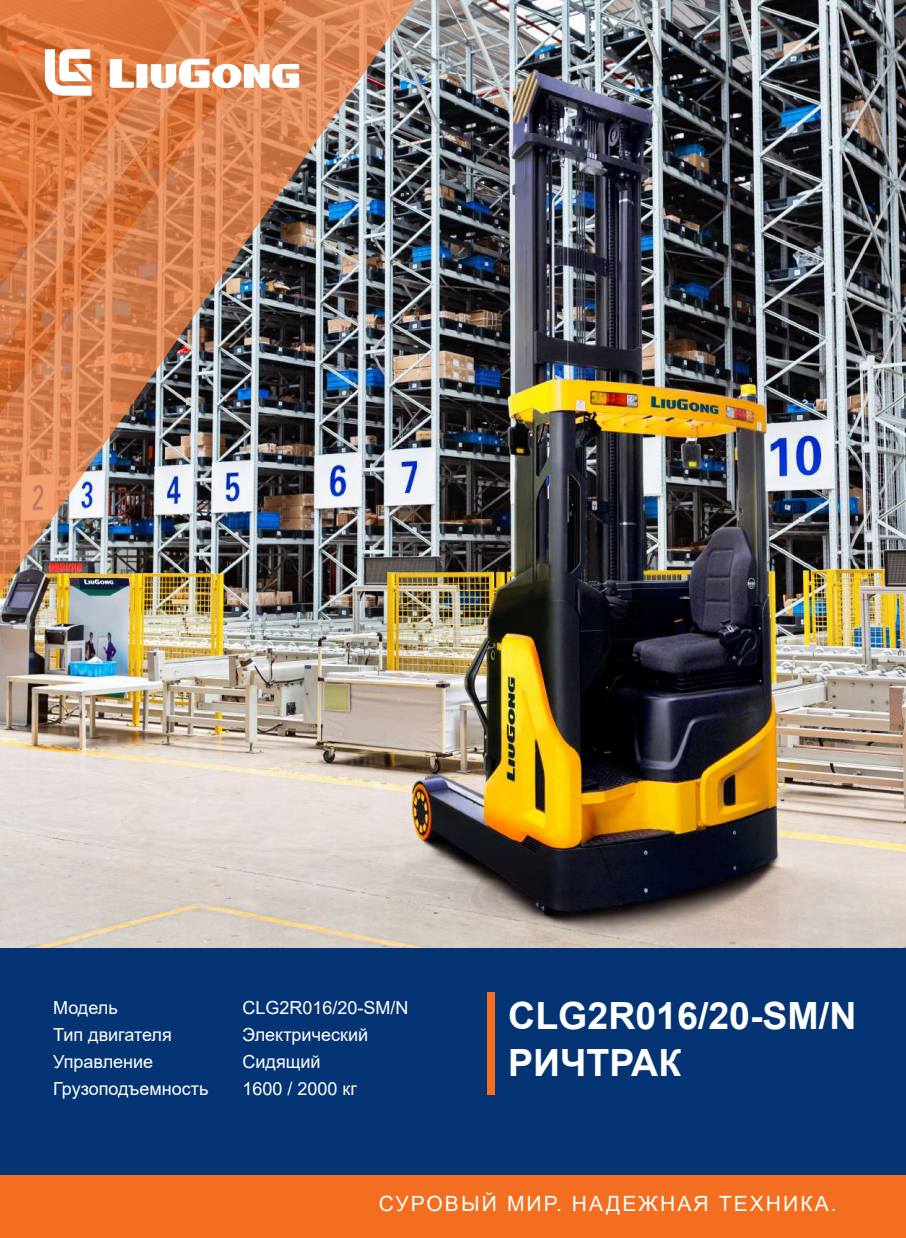
<style>
.page{position:relative;width:906px;height:1238px;background:#fff}
.page>*{position:absolute;margin:0;border:0;box-sizing:border-box;transform-origin:0 0}
.t1{font:700 37.5px/47.4px "Arial";color:#fff}
.t2{font:21px "Arial";letter-spacing:.1em;color:#fff}
.t3{font:18px/27px "Arial";color:#fff}
</style>
<div class="page">
<img style="left:847px;top:0;width:59px;height:947px">
<div style="left:0;top:947px;width:906px;height:228px;background:#053474"></div>
<div style="left:0;top:1175px;width:906px;height:62px;background:#f36e21"></div>
<img style="left:0;top:0;width:847px;height:1095px">
<svg style="left:45px;top:49px;width:46px;height:47px"></svg>
<svg style="left:110px;top:59px;width:189px;height:29px"></svg>
<p class="t3" style="left:53px;top:993px;width:157px">Модель<br>Тип двигателя<br>Управление<br>Грузоподъемность</p>
<p class="t3" style="left:242px;top:993px;width:168px">CLG2R016/20-SM/N<br>Электрический<br>Сидящий<br>1600 / 2000 кг</p>
<h1 class="t1" style="left:508px;top:992px;width:349px">CLG2R016/20-SM/N<br>РИЧТРАК</h1>
<p class="t2" style="left:379px;top:1189px;width:459px">СУРОВЫЙ МИР. НАДЕЖНАЯ ТЕХНИКА.</p>
</div>
